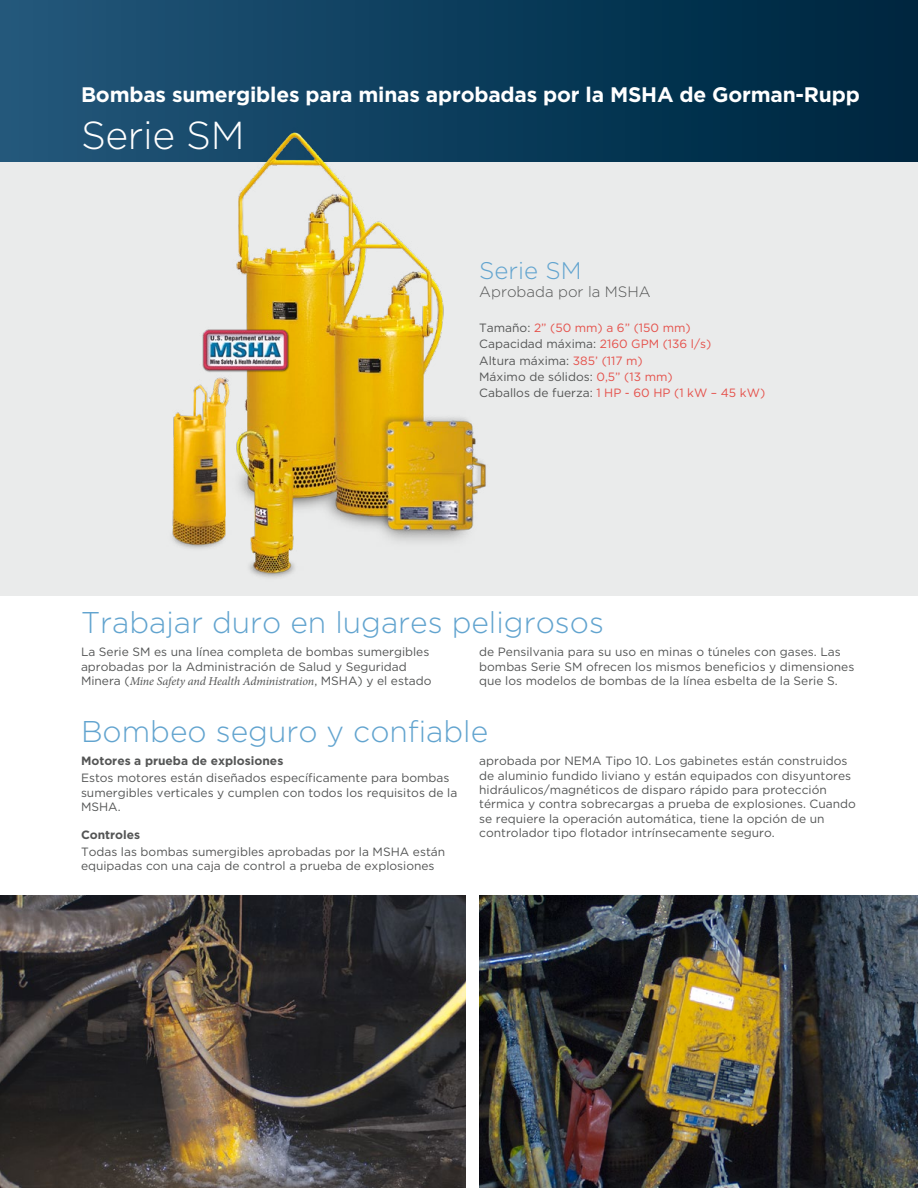
<style>
.page{position:relative;width:918px;height:1188px;background:#fff}
.page>*{position:absolute;margin:0;border:0;box-sizing:border-box;transform-origin:0 0}
.t1{font:300 39px "Gotham";letter-spacing:-.01em;color:#fff}
.t2{font:300 30px "Gotham";color:#62a4cf}
.t3{font:300 24px "Gotham";color:#62a4cf}
.t4{font:700 21px "Gotham";letter-spacing:-.01em;color:#fff}
.t5{font:300 15px "Gotham";color:#545555}
.t6{font:12px/14.4px "Gotham";color:#545555}
.t7{font:12px/16.2px "Gotham";color:#e5514b}
.t8{font:italic 12px "Minion Pro";letter-spacing:-.01em;color:#545555}
.t9{font:700 12px "Gotham";color:#545555}
.s1{color:#545555}
.s2{font-family:"Gotham";font-style:normal}
</style>
<div class="page">
<div style="left:0;top:156px;width:918px;height:440px;background:#eaebeb"></div>
<hr style="left:0;top:596px;width:1px;height:592px;background:#eaebeb">
<div style="left:0;top:0;width:918px;height:162px;background:linear-gradient(to right,#22577b,#00253e)"></div>
<img style="left:0;top:123px;width:512px;height:455px">
<img style="left:200px;top:326px;width:92px;height:47px">
<img style="left:0;top:895px;width:466px;height:293px">
<img style="left:479px;top:895px;width:439px;height:293px">
<h3 class="t4" style="left:81px;top:80px;width:780px">Bombas sumergibles para minas aprobadas por la MSHA de Gorman-Rupp</h3>
<h1 class="t1" style="left:81px;top:110px;width:165px">Serie SM</h1>
<h3 class="t3" style="left:479px;top:255px;width:104px">Serie SM</h3>
<p class="t5" style="left:479px;top:282px;width:173px">Aprobada por la MSHA</p>
<p class="t7" style="left:479px;top:320px;width:287px"><span class="s1">Tamaño:</span> 2” (50 mm) a 6” (150 mm)<br><span class="s1">Capacidad máxima:</span> 2160 GPM (136 l/s)<br><span class="s1">Altura máxima:</span> 385’ (117 m)<br><span class="s1">Máximo de sólidos:</span> 0,5” (13 mm)<br><span class="s1">Caballos de fuerza:</span> 1 HP - 60 HP (1 kW – 45 kW)</p>
<h2 class="t2" style="left:81px;top:604px;width:524px">Trabajar duro en lugares peligrosos</h2>
<p class="t6" style="left:479px;top:645px;width:377px">de Pensilvania para su uso en minas o túneles con gases. Las bombas Serie SM ofrecen los mismos beneficios y dimensiones que los modelos de bombas de la línea esbelta de la Serie S.</p>
<h2 class="t2" style="left:81px;top:712px;width:409px">Bombeo seguro y confiable</h2>
<p class="t9" style="left:81px;top:753px;width:204px">Motores a prueba de explosiones</p>
<p class="t6" style="left:81px;top:771px;width:378px">Estos motores están diseñados específicamente para bombas sumergibles verticales y cumplen con todos los requisitos de la<br>MSHA.</p>
<p class="t9" style="left:81px;top:827px;width:61px">Controles</p>
<p class="t6" style="left:81px;top:844px;width:366px">Todas las bombas sumergibles aprobadas por la MSHA están equipadas con una caja de control a prueba de explosiones</p>
<p class="t6" style="left:81px;top:645px;width:350px">La Serie SM es una línea completa de bombas sumergibles aprobadas por la Administración de Salud y Seguridad</p>
<p class="t8" style="left:81px;top:673px;width:352px"><span class="s2">Minera (</span>Mine Safety and Health Administration<span class="s2">, MSHA) y el estado</span></p>
<p class="t6" style="left:479px;top:753px;width:378px">aprobada por NEMA Tipo 10. Los gabinetes están construidos de aluminio fundido liviano y están equipados con disyuntores hidráulicos/magnéticos de disparo rápido para protección térmica y contra sobrecargas a prueba de explosiones. Cuando se requiere la operación automática, tiene la opción de un controlador tipo flotador intrínsecamente seguro.</p>
</div>
